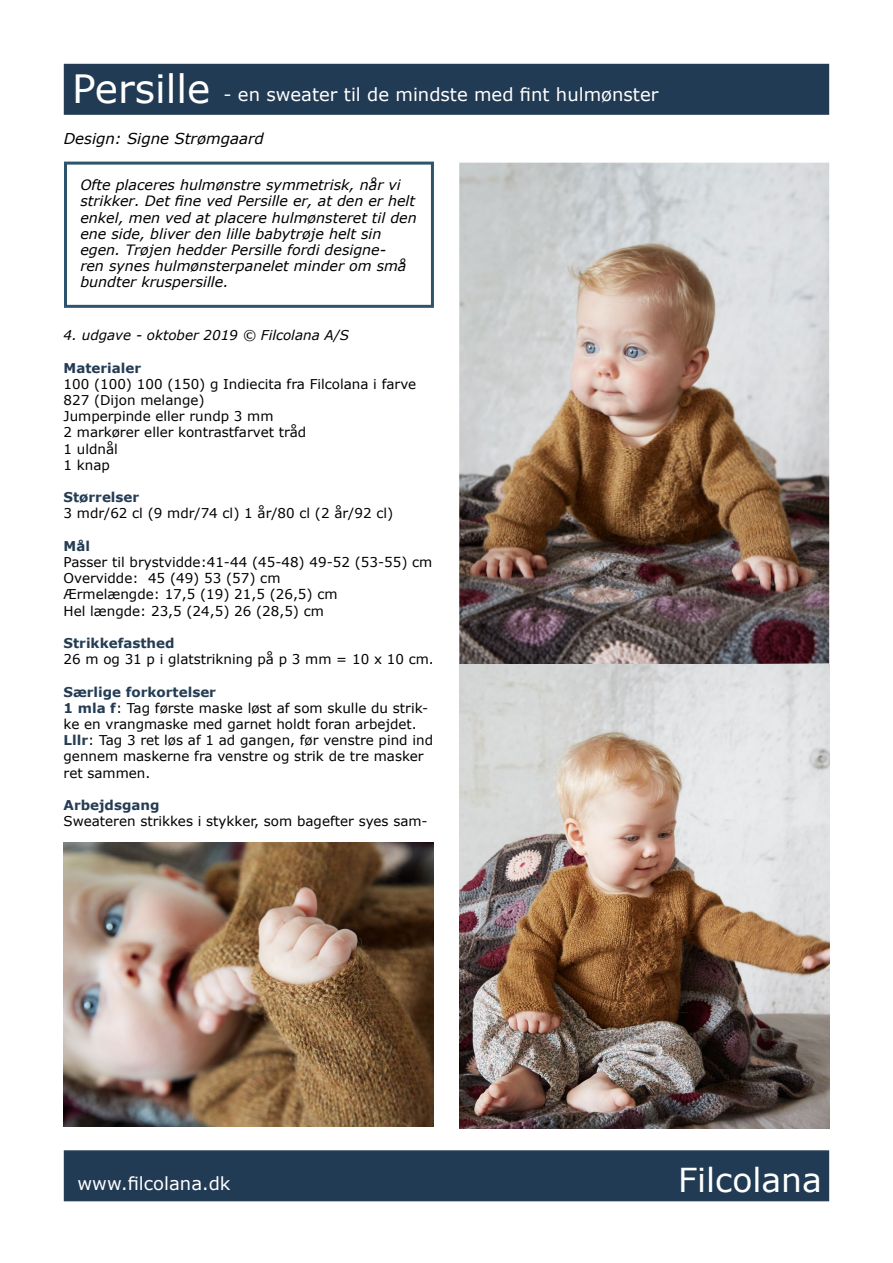
<style>
.page{position:relative;width:893px;height:1263px;background:#fff}
.page>*{position:absolute;margin:0;border:0;box-sizing:border-box;transform-origin:0 0}
.t1{font:33px "Verdana";color:#fff}
.t2{font:18px "Verdana";color:#fff}
.t3{font:italic 15px "Verdana";color:#000}
.t4{font:italic 14.25px/16.2px "Verdana";color:#000}
.t5{font:13.5px/16.2px "Verdana";color:#000}
.t6{font:700 13.5px "Verdana";color:#243c54}
.t7{font:italic 13.5px "Verdana";color:#000}
.t8{font:700 13.5px "Verdana";color:#223b54}
.s1{font-size:39px}
.s2{font-weight:700;color:#243c54}
</style>
<div class="page">
<div style="left:64px;top:64px;width:765px;height:51px;background:#223b54;border:2px solid #243c54"></div>
<div style="left:64px;top:1150px;width:765px;height:51px;background:#223b54;border:2px solid #243c54"></div>
<div style="left:64px;top:162px;width:370px;height:146px;border:3px solid #2e536c"></div>
<img style="left:459px;top:163px;width:370px;height:965px">
<img style="left:64px;top:842px;width:370px;height:285px">
<h2 class="t2" style="left:72px;top:82px;width:588px"><span class="s1">Persille</span> - en sweater til de mindste med fint hulmønster</h2>
<p class="t3" style="left:64px;top:128px;width:202px">Design: Signe Strømgaard</p>
<p class="t4" style="left:80px;top:177px;width:338px">Ofte placeres hulmønstre symmetrisk, når vi strikker. Det fine ved Persille er, at den er helt enkel, men ved at placere hulmønsteret til den ene side, bliver den lille babytrøje helt sin egen. Trøjen hedder Persille fordi designe-<br>ren synes hulmønsterpanelet minder om små bundter kruspersille.</p>
<p class="t7" style="left:64px;top:326px;width:287px">4. udgave - oktober 2019 © Filcolana A/S</p>
<p class="t8" style="left:64px;top:358px;width:79px">Materialer</p>
<p class="t5" style="left:64px;top:376px;width:354px">100 (100) 100 (150) g Indiecita fra Filcolana i farve<br>827 (Dijon melange)<br>Jumperpinde eller rundp 3 mm<br>2 markører eller kontrastfarvet tråd<br>1 uldnål<br>1 knap</p>
<p class="t6" style="left:64px;top:488px;width:77px">Størrelser</p>
<p class="t5" style="left:64px;top:505px;width:331px">3 mdr/62 cl (9 mdr/74 cl) 1 år/80 cl (2 år/92 cl)</p>
<p class="t6" style="left:64px;top:536px;width:28px">Mål</p>
<p class="t5" style="left:64px;top:554px;width:370px">Passer til brystvidde:41-44 (45-48) 49-52 (53-55) cm Overvidde: 45 (49) 53 (57) cm<br>Ærmelængde: 17,5 (19) 21,5 (26,5) cm<br>Hel længde: 23,5 (24,5) 26 (28,5) cm</p>
<p class="t6" style="left:64px;top:634px;width:113px">Strikkefasthed</p>
<p class="t5" style="left:64px;top:651px;width:372px">26 m og 31 p i glatstrikning på p 3 mm = 10 x 10 cm.</p>
<p class="t5" style="left:64px;top:683px;width:371px"><span class="s2">Særlige forkortelser<br>1 mla f</span>: Tag første maske løst af som skulle du strik&shy;ke en vrangmaske med garnet holdt foran arbejdet.<br><span class="s2">Lllr</span>: Tag 3 ret løs af 1 ad gangen, før venstre pind ind gennem maskerne fra venstre og strik de tre masker ret sammen.</p>
<p class="t6" style="left:64px;top:796px;width:97px">Arbejdsgang</p>
<p class="t5" style="left:64px;top:813px;width:366px">Sweateren strikkes i stykker, som bagefter syes sam-</p>
<h2 class="t2" style="left:78px;top:1171px;width:154px">www.filcolana.dk</h2>
<h1 class="t1" style="left:678px;top:1157px;width:145px">Filcolana</h1>
</div>
